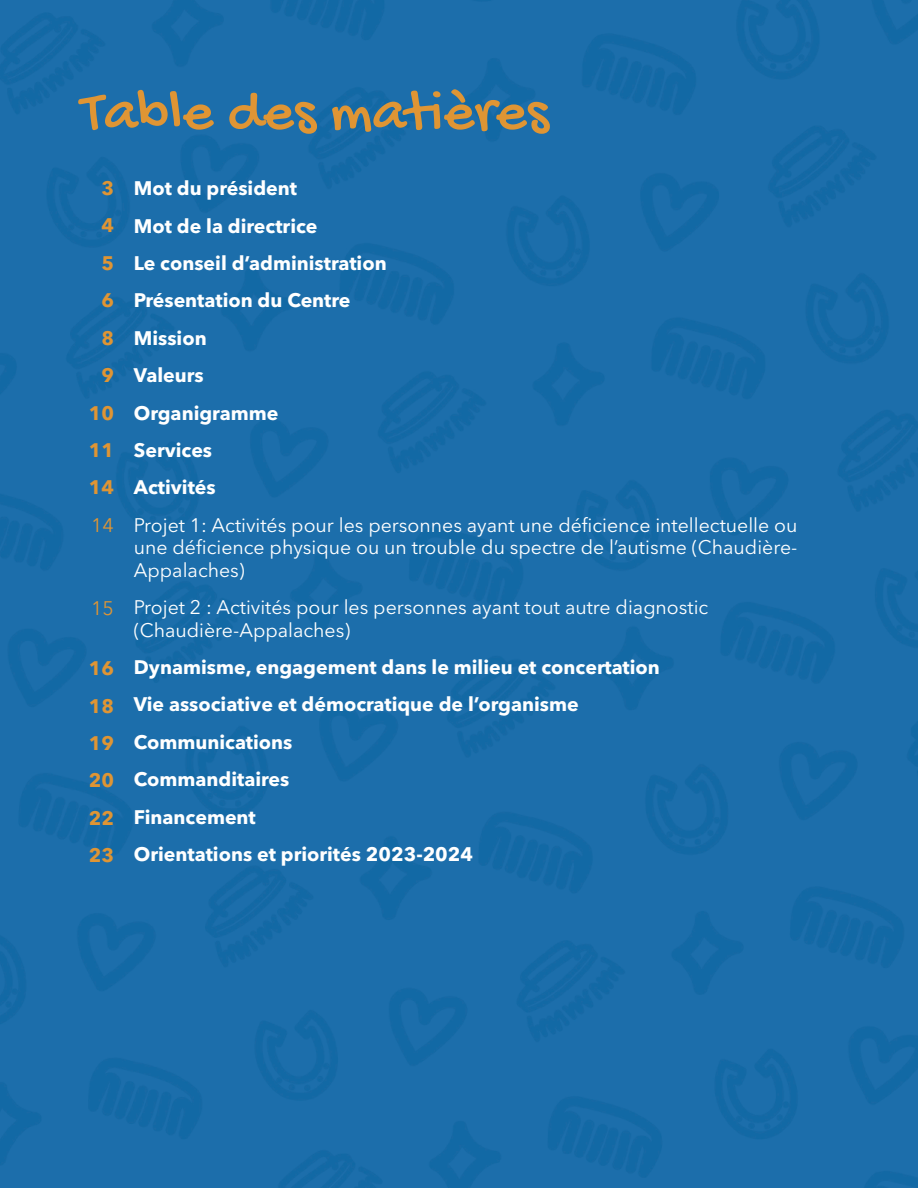
<style>
.page{position:relative;width:918px;height:1188px;background:#fff}
.page>*{position:absolute;margin:0;border:0;box-sizing:border-box;transform-origin:0 0}
.t1{font:60px "Gochi Hand";color:#df9534}
.t2{font:700 19.5px/37.3px "Avenir Next LT Pro";color:#fff}
.t3{font:19.5px/22.4px "Avenir Next LT Pro";color:#fff;text-align:justify}
.t4{font:700 19.5px/37.3px "Avenir Next LT Pro";color:#df9534;text-align:right}
.t5{font:19.5px "Avenir Next LT Pro";color:#df9534}
</style>
<div class="page">
<img style="left:0;top:0;width:918px;height:1188px">
<h1 class="t1" style="left:81px;top:81px;width:469px">Table des matières</h1>
<p class="t4" style="left:89px;top:169px;width:27px">3<br>4<br>5<br>6<br>8<br>9<br>10<br>11<br>14</p>
<p class="t5" style="left:91px;top:513px;width:24px">14</p>
<p class="t5" style="left:91px;top:597px;width:24px">15</p>
<p class="t4" style="left:89px;top:650px;width:27px;text-align:justify">16<br>18<br>19<br>20<br>22<br>23</p>
<p class="t2" style="left:134px;top:169px;width:254px">Mot du président<br>Mot de la directrice<br>Le conseil d’administration<br>Présentation du Centre<br>Mission<br>Valeurs<br>Organigramme<br>Services<br>Activités</p>
<p class="t3" style="left:134px;top:514px;width:665px">Projet 1: Activités pour les personnes ayant une déficience intellectuelle ou une déficience physique ou un trouble du spectre de l’autisme (Chaudière-Appalaches)</p>
<p class="t3" style="left:134px;top:596px;width:576px">Projet 2 : Activités pour les personnes ayant tout autre diagnostic (Chaudière-Appalaches)</p>
<p class="t2" style="left:134px;top:648px;width:528px">Dynamisme, engagement dans le milieu et concertation<br>Vie associative et démocratique de l’organisme<br>Communications<br>Commanditaires<br>Financement<br>Orientations et priorités 2023-2024</p>
</div>
